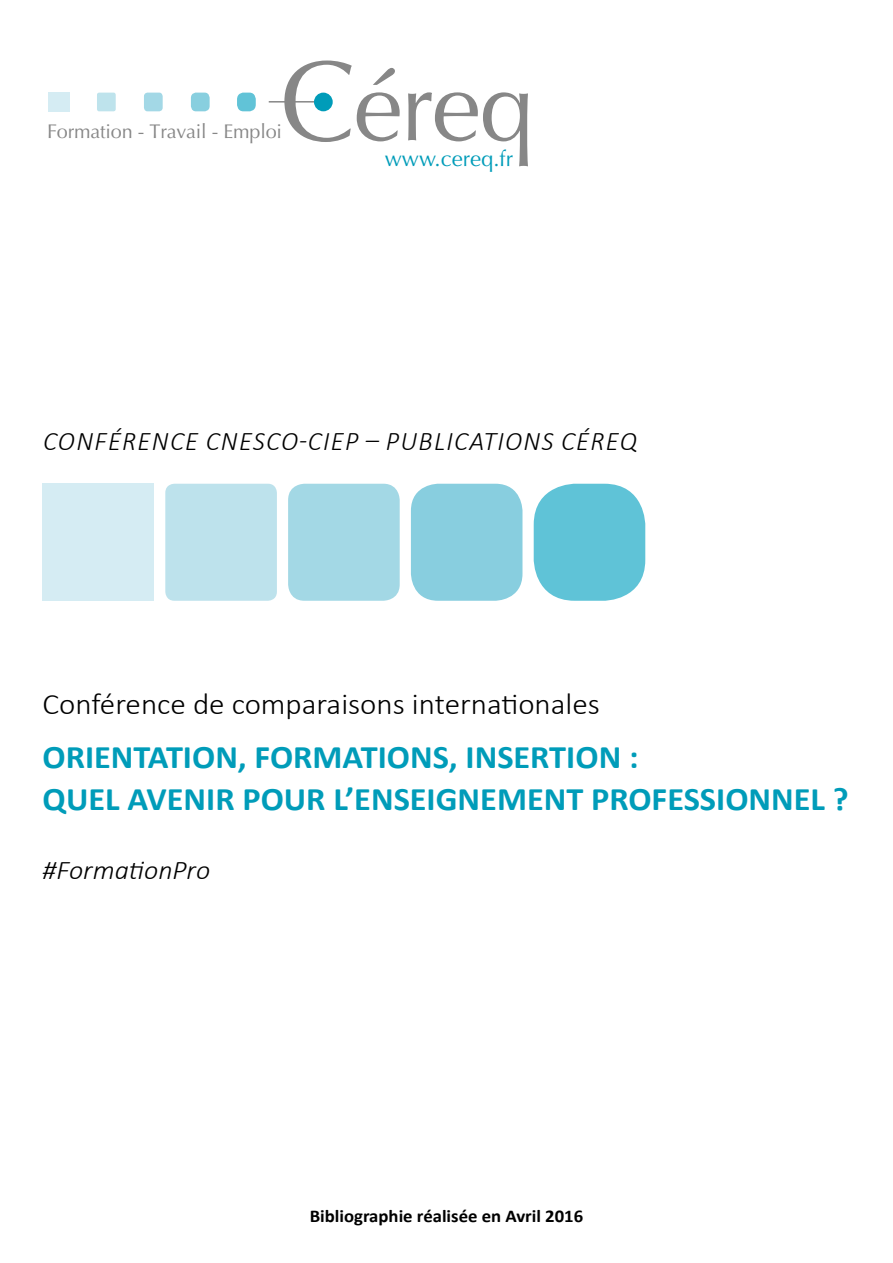
<style>
.page{position:relative;width:893px;height:1263px;background:#fff}
.page>*{position:absolute;margin:0;border:0;box-sizing:border-box;transform-origin:0 0}
.t1{font:113.85px "Optima";color:#878787}
.t2{font:98.4px "Optima";color:#878787}
.t3{font:700 33px/42px "Calibri";color:#009cb9;scale:1.04 1}
.t4{font:300 30px "Calibri";color:#000;scale:1.04 1}
.t5{font:italic 300 27px "Calibri";letter-spacing:.05em;color:#000}
.t6{font:italic 300 27px "Calibri";color:#000;scale:1.04 1}
.t7{font:22.05px "Optima";color:#009cb9}
.t8{font:19.8px "Optima";letter-spacing:-.01em;color:#878787}
.t9{font:700 18px "Calibri";color:#000;scale:1.04 1}
.s1{font-size:98.4px}
</style>
<div class="page">
<hr style="left:269px;top:101px;width:52px;height:2px;background:#878787">
<div style="left:314px;top:93px;width:19px;height:18px;background:#009cb9;border-radius:50%"></div>
<div style="left:49px;top:92px;width:21px;height:20px;background:#d5ecf3"></div>
<div style="left:97px;top:93px;width:19px;height:18px;background:#bee3ec;border-radius:2px"></div>
<div style="left:144px;top:93px;width:19px;height:18px;background:#a3d8e6;border-radius:4px"></div>
<div style="left:191px;top:93px;width:19px;height:18px;background:#88cfdf;border-radius:5px"></div>
<div style="left:237px;top:93px;width:19px;height:18px;background:#61c3d7;border-radius:7px"></div>
<div style="left:43px;top:484px;width:111px;height:117px;background:#d5ecf3"></div>
<div style="left:165px;top:484px;width:112px;height:117px;background:#bde2ec;border-radius:9px"></div>
<div style="left:288px;top:484px;width:112px;height:117px;background:#a3d8e5;border-radius:16px"></div>
<div style="left:411px;top:484px;width:111px;height:117px;background:#88cedf;border-radius:27px"></div>
<div style="left:534px;top:484px;width:111px;height:117px;background:#5fc3d7;border-radius:41px"></div>
<p class="t1" style="left:280px;top:35px;width:124px">C<span class="s1">é</span></p>
<p class="t7" style="left:385px;top:146px;width:130px">www.cereq.fr</p>
<p class="t2" style="left:401px;top:50px;width:134px">req</p>
<p class="t8" style="left:47px;top:119px;width:236px">Formation - Travail - Emploi</p>
<p class="t5" style="left:43px;top:424px;width:596px">CONFÉRENCE CNESCO-CIEP – PUBLICATIONS CÉREQ</p>
<p class="t4" style="left:43px;top:685px;width:537px">Conférence de comparaisons internationales</p>
<p class="t3" style="left:43px;top:736px;width:777px">ORIENTATION, FORMATIONS, INSERTION :<br>QUEL AVENIR POUR L’ENSEIGNEMENT PROFESSIONNEL ?</p>
<p class="t6" style="left:43px;top:853px;width:163px">#FormationPro</p>
<p class="t9" style="left:310px;top:1205px;width:264px">Bibliographie réalisée en Avril 2016</p>
</div>
